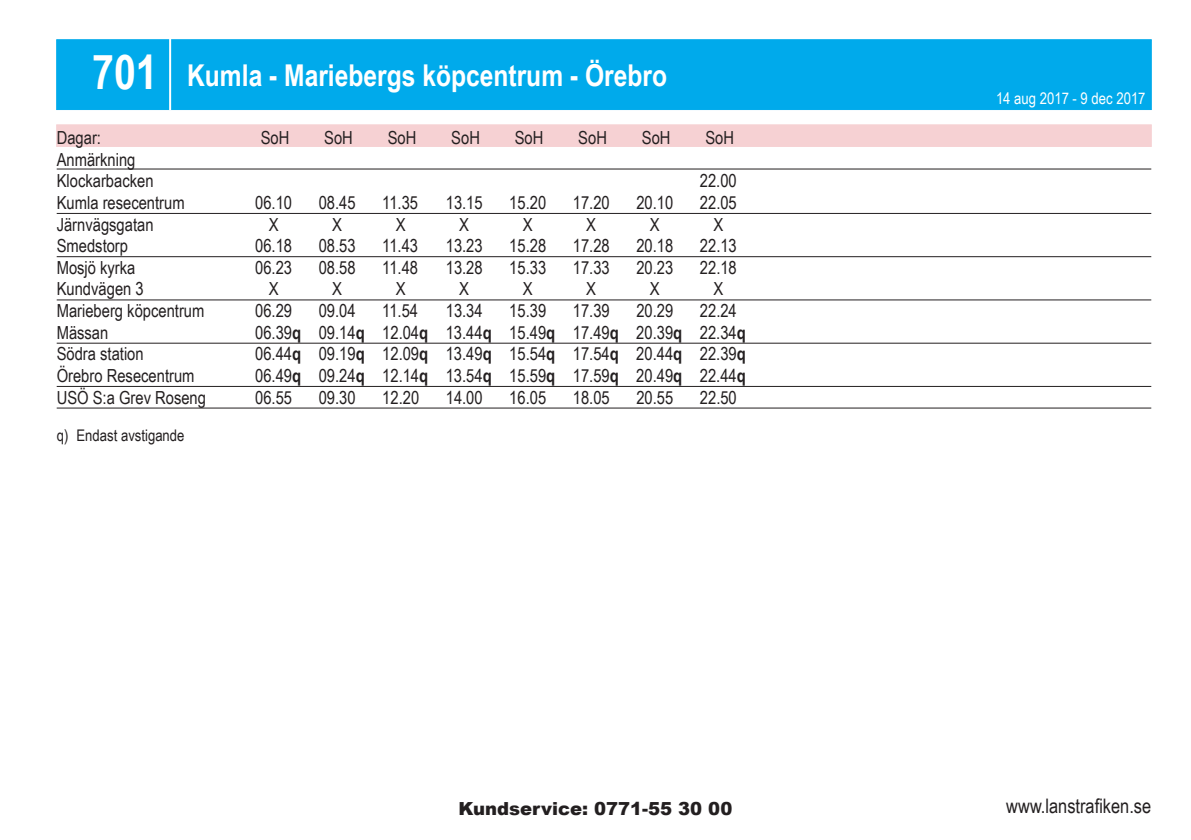
<style>
.page{position:relative;width:1191px;height:840px;background:#fff}
.page>*{position:absolute;margin:0;border:0;box-sizing:border-box;transform-origin:0 0}
.Linnr{font:700 48px "Arial Narrow";color:#fff}
.rubrik{font:700 30px "Arial Narrow";color:#fff}
.t1{font:20px "Arial Narrow";color:#231f20}
.hplrad_14_L{font:18px "Arial Narrow";color:#231f20}
.hplrad_14{font:18px "Arial Narrow";color:#231f20}
.Dagar_14{font:18px "Arial Narrow";color:#231f20}
.t2{font:900 18px "Arial";color:#231f20}
.Anmärkning_14{font:18px "Arial Narrow";color:#231f20}
.giltig{font:16px "Arial Narrow";color:#fff}
.fotnot{font:16px "Arial Narrow";color:#231f20}
.s1{font-weight:700}
</style>
<div class="page">
<div style="left:56px;top:124px;width:1095px;height:23px;background:#f6d1d3;border:1px solid #f6d1d3"></div>
<div style="left:56px;top:39px;width:1095px;height:71px;background:#00aaeb;border:1px solid #00aaeb"></div>
<hr style="left:169px;top:37px;width:2px;height:73px;background:#fff">
<hr style="left:57px;top:168px;width:1094px;height:1px;background:#231f20">
<hr style="left:57px;top:213px;width:1094px;height:1px;background:#231f20">
<hr style="left:57px;top:256px;width:1094px;height:1px;background:#231f20">
<hr style="left:57px;top:299px;width:1094px;height:1px;background:#231f20">
<hr style="left:57px;top:342px;width:1094px;height:1px;background:#231f20">
<hr style="left:57px;top:386px;width:1094px;height:1px;background:#231f20">
<hr style="left:57px;top:407px;width:1094px;height:1px;background:#231f20">
<p class="Linnr" style="left:92px;top:35px;width:67px">701</p>
<p class="rubrik" style="left:187px;top:52px;width:481px">Kumla - Mariebergs köpcentrum - Örebro</p>
<p class="Dagar_14" style="left:57px;top:124px;width:46px">Dagar:</p>
<p class="Dagar_14" style="left:261px;top:124px;width:30px">SoH</p>
<p class="Dagar_14" style="left:324px;top:124px;width:30px">SoH</p>
<p class="Dagar_14" style="left:388px;top:124px;width:30px">SoH</p>
<p class="Dagar_14" style="left:451px;top:124px;width:30px">SoH</p>
<p class="Dagar_14" style="left:515px;top:124px;width:30px">SoH</p>
<p class="Dagar_14" style="left:578px;top:124px;width:30px">SoH</p>
<p class="Dagar_14" style="left:642px;top:124px;width:30px">SoH</p>
<p class="Dagar_14" style="left:705px;top:124px;width:30px">SoH</p>
<p class="Anmärkning_14" style="left:57px;top:146px;width:80px">Anmärkning</p>
<p class="hplrad_14" style="left:57px;top:168px;width:98px">Klockarbacken</p>
<p class="hplrad_14" style="left:700px;top:168px;width:38px">22.00</p>
<p class="hplrad_14_L" style="left:57px;top:189px;width:129px">Kumla resecentrum</p>
<p class="hplrad_14_L" style="left:255px;top:189px;width:38px">06.10</p>
<p class="hplrad_14_L" style="left:319px;top:189px;width:38px">08.45</p>
<p class="hplrad_14_L" style="left:382px;top:189px;width:37px">11.35</p>
<p class="hplrad_14_L" style="left:446px;top:189px;width:38px">13.15</p>
<p class="hplrad_14_L" style="left:509px;top:189px;width:38px">15.20</p>
<p class="hplrad_14_L" style="left:573px;top:189px;width:38px">17.20</p>
<p class="hplrad_14_L" style="left:636px;top:189px;width:38px">20.10</p>
<p class="hplrad_14_L" style="left:700px;top:189px;width:38px">22.05</p>
<p class="hplrad_14" style="left:57px;top:211px;width:98px">Järnvägsgatan</p>
<p class="hplrad_14" style="left:269px;top:211px;width:11px">X</p>
<p class="hplrad_14" style="left:332px;top:211px;width:11px">X</p>
<p class="hplrad_14" style="left:396px;top:211px;width:11px">X</p>
<p class="hplrad_14" style="left:459px;top:211px;width:11px">X</p>
<p class="hplrad_14" style="left:523px;top:211px;width:11px">X</p>
<p class="hplrad_14" style="left:586px;top:211px;width:11px">X</p>
<p class="hplrad_14" style="left:650px;top:211px;width:11px">X</p>
<p class="hplrad_14" style="left:713px;top:211px;width:11px">X</p>
<p class="hplrad_14_L" style="left:57px;top:232px;width:73px">Smedstorp</p>
<p class="hplrad_14_L" style="left:255px;top:232px;width:38px">06.18</p>
<p class="hplrad_14_L" style="left:319px;top:232px;width:38px">08.53</p>
<p class="hplrad_14_L" style="left:382px;top:232px;width:37px">11.43</p>
<p class="hplrad_14_L" style="left:446px;top:232px;width:38px">13.23</p>
<p class="hplrad_14_L" style="left:509px;top:232px;width:38px">15.28</p>
<p class="hplrad_14_L" style="left:573px;top:232px;width:38px">17.28</p>
<p class="hplrad_14_L" style="left:636px;top:232px;width:38px">20.18</p>
<p class="hplrad_14_L" style="left:700px;top:232px;width:38px">22.13</p>
<p class="hplrad_14" style="left:57px;top:254px;width:80px">Mosjö kyrka</p>
<p class="hplrad_14" style="left:255px;top:254px;width:38px">06.23</p>
<p class="hplrad_14" style="left:319px;top:254px;width:38px">08.58</p>
<p class="hplrad_14" style="left:382px;top:254px;width:37px">11.48</p>
<p class="hplrad_14" style="left:446px;top:254px;width:38px">13.28</p>
<p class="hplrad_14" style="left:509px;top:254px;width:38px">15.33</p>
<p class="hplrad_14" style="left:573px;top:254px;width:38px">17.33</p>
<p class="hplrad_14" style="left:636px;top:254px;width:38px">20.23</p>
<p class="hplrad_14" style="left:700px;top:254px;width:38px">22.18</p>
<p class="hplrad_14_L" style="left:57px;top:276px;width:89px">Kundvägen 3</p>
<p class="hplrad_14_L" style="left:269px;top:276px;width:11px">X</p>
<p class="hplrad_14_L" style="left:332px;top:276px;width:11px">X</p>
<p class="hplrad_14_L" style="left:396px;top:276px;width:11px">X</p>
<p class="hplrad_14_L" style="left:459px;top:276px;width:11px">X</p>
<p class="hplrad_14_L" style="left:523px;top:276px;width:11px">X</p>
<p class="hplrad_14_L" style="left:586px;top:276px;width:11px">X</p>
<p class="hplrad_14_L" style="left:650px;top:276px;width:11px">X</p>
<p class="hplrad_14_L" style="left:713px;top:276px;width:11px">X</p>
<p class="hplrad_14" style="left:57px;top:297px;width:149px">Marieberg köpcentrum</p>
<p class="hplrad_14" style="left:255px;top:297px;width:38px">06.29</p>
<p class="hplrad_14" style="left:319px;top:297px;width:38px">09.04</p>
<p class="hplrad_14" style="left:382px;top:297px;width:37px">11.54</p>
<p class="hplrad_14" style="left:446px;top:297px;width:38px">13.34</p>
<p class="hplrad_14" style="left:509px;top:297px;width:38px">15.39</p>
<p class="hplrad_14" style="left:573px;top:297px;width:38px">17.39</p>
<p class="hplrad_14" style="left:636px;top:297px;width:38px">20.29</p>
<p class="hplrad_14" style="left:700px;top:297px;width:38px">22.24</p>
<p class="hplrad_14_L" style="left:57px;top:319px;width:53px">Mässan</p>
<p class="hplrad_14_L" style="left:255px;top:319px;width:492px">06.39<span class="s1">q</span> 09.14<span class="s1">q</span> 12.04<span class="s1">q</span> 13.44<span class="s1">q</span> 15.49<span class="s1">q</span> 17.49<span class="s1">q</span> 20.39<span class="s1">q</span> 22.34<span class="s1">q</span></p>
<p class="hplrad_14" style="left:57px;top:340px;width:88px">Södra station</p>
<p class="hplrad_14" style="left:255px;top:340px;width:492px">06.44<span class="s1">q</span> 09.19<span class="s1">q</span> 12.09<span class="s1">q</span> 13.49<span class="s1">q</span> 15.54<span class="s1">q</span> 17.54<span class="s1">q</span> 20.44<span class="s1">q</span> 22.39<span class="s1">q</span></p>
<p class="hplrad_14_L" style="left:57px;top:362px;width:139px">Örebro Resecentrum</p>
<p class="hplrad_14_L" style="left:255px;top:362px;width:492px">06.49<span class="s1">q</span> 09.24<span class="s1">q</span> 12.14<span class="s1">q</span> 13.54<span class="s1">q</span> 15.59<span class="s1">q</span> 17.59<span class="s1">q</span> 20.49<span class="s1">q</span> 22.44<span class="s1">q</span></p>
<p class="hplrad_14_L" style="left:57px;top:384px;width:151px">USÖ S:a Grev Roseng</p>
<p class="hplrad_14_L" style="left:255px;top:384px;width:38px">06.55</p>
<p class="hplrad_14_L" style="left:319px;top:384px;width:38px">09.30</p>
<p class="hplrad_14_L" style="left:382px;top:384px;width:38px">12.20</p>
<p class="hplrad_14_L" style="left:446px;top:384px;width:38px">14.00</p>
<p class="hplrad_14_L" style="left:509px;top:384px;width:38px">16.05</p>
<p class="hplrad_14_L" style="left:573px;top:384px;width:38px">18.05</p>
<p class="hplrad_14_L" style="left:636px;top:384px;width:38px">20.55</p>
<p class="hplrad_14_L" style="left:700px;top:384px;width:38px">22.50</p>
<p class="fotnot" style="left:57px;top:423px;width:129px">q) Endast avstigande</p>
<p class="giltig" style="left:996px;top:87px;width:151px">14 aug 2017 - 9 dec 2017</p>
<p class="t2" style="left:458px;top:794px;width:275px">Kundservice: 0771-55 30 00</p>
<p class="t1" style="left:1006px;top:791px;width:146px">www.lanstrafiken.se</p>
</div>
